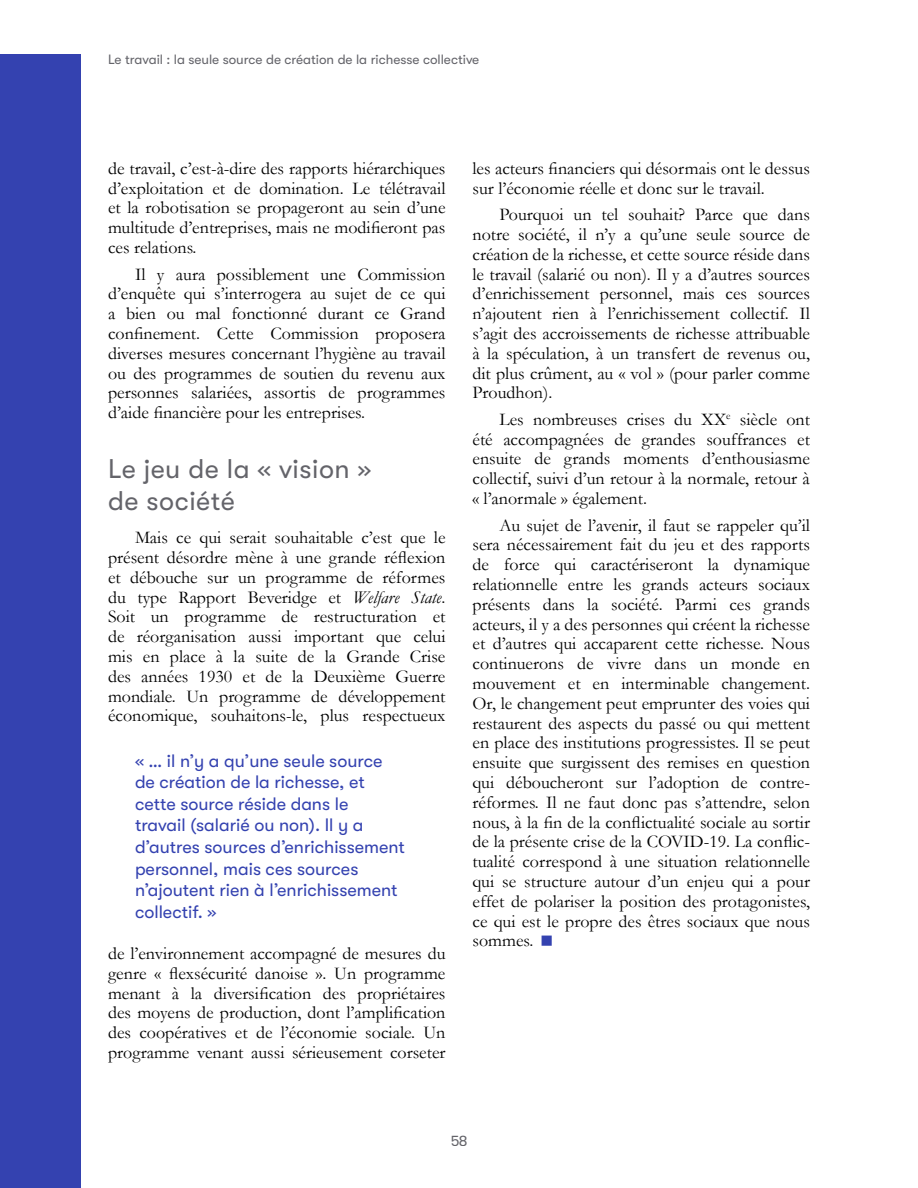
<style>
.page{position:relative;width:918px;height:1188px;background:#fff}
.page>*{position:absolute;margin:0;border:0;box-sizing:border-box;transform-origin:0 0}
.Intertitre_1_minuscu{font:27px/32.4px "GT Walsheim";letter-spacing:.02em;color:#64646a}
.CORPS_DE_TEXTE{font:18px/19.8px "Garamond";color:#000;text-align:justify}
.Phrases_EXERGUE{font:18px/21.6px "GT Walsheim";color:#3442b0}
.t1{font:15px "GT Walsheim";color:#64646a}
.Titre_du_chap_en_hau{font:13.5px "GT Walsheim";color:#64646a}
.s1{font-style:italic}
</style>
<div class="page">
<div style="left:0;top:54px;width:81px;height:1134px;background:#3442b0"></div>
<p class="Titre_du_chap_en_hau" style="left:108px;top:52px;width:373px">Le travail : la seule source de création de la richesse collective</p>
<p class="CORPS_DE_TEXTE" style="left:108px;top:158px;width:339px">de travail, c’est-à-dire des rapports hiérarchiques d’exploitation et de domination. Le télétravail et la robotisation se propageront au sein d’une multitude d’entreprises, mais ne modifieront pas ces relations.</p>
<p class="CORPS_DE_TEXTE" style="left:108px;top:264px;width:339px;text-indent:27px">Il y aura possiblement une Commission d’enquête qui s’interrogera au sujet de ce qui a bien ou mal fonctionné durant ce Grand confinement. Cette Commission proposera diverses mesures concernant l’hygiène au travail ou des programmes de soutien du revenu aux personnes salariées, assortis de programmes d’aide financière pour les entreprises.</p>
<p class="Intertitre_1_minuscu" style="left:108px;top:452px;width:265px">Le jeu de la « vision » de société</p>
<p class="CORPS_DE_TEXTE" style="left:108px;top:527px;width:339px;text-indent:27px">Mais ce qui serait souhaitable c’est que le présent désordre mène à une grande réflexion et débouche sur un programme de réformes du type Rapport Beveridge et <span class="s1">Welfare State</span>.<br>Soit un programme de restructuration et de réorganisation aussi important que celui mis en place à la suite de la Grande Crise des années 1930 et de la Deuxième Guerre mondiale. Un programme de développement économique, souhaitons-le, plus respectueux</p>
<p class="Phrases_EXERGUE" style="left:135px;top:750px;width:271px">« … il n’y a qu’une seule source de création de la richesse, et cette source réside dans le<br>travail (salarié ou non). Il y a d’autres sources d’enrichissement personnel, mais ces sources n’ajoutent rien à l’enrichissement collectif. »</p>
<p class="CORPS_DE_TEXTE" style="left:108px;top:943px;width:339px">de l’environnement accompagné de mesures du genre « flexsécurité danoise ». Un programme menant à la diversification des propriétaires des moyens de production, dont l’amplification des coopératives et de l’économie sociale. Un programme venant aussi sérieusement corseter</p>
<p class="CORPS_DE_TEXTE" style="left:472px;top:158px;width:339px">les acteurs financiers qui désormais ont le dessus sur l’économie réelle et donc sur le travail.</p>
<p class="CORPS_DE_TEXTE" style="left:472px;top:204px;width:339px;text-indent:27px">Pourquoi un tel souhait? Parce que dans notre société, il n’y a qu’une seule source de création de la richesse, et cette source réside dans le travail (salarié ou non). Il y a d’autres sources d’enrichissement personnel, mais ces sources n’ajoutent rien à l’enrichissement collectif. Il s’agit des accroissements de richesse attribuable à la spéculation, à un transfert de revenus ou, dit plus crûment, au « vol » (pour parler comme Proudhon).</p>
<p class="CORPS_DE_TEXTE" style="left:472px;top:409px;width:339px;text-indent:27px">Les nombreuses crises du XX<sup>e</sup> siècle ont été accompagnées de grandes souffrances et ensuite de grands moments d’enthousiasme collectif, suivi d’un retour à la normale, retour à « l’anormale » également.</p>
<p class="CORPS_DE_TEXTE" style="left:472px;top:515px;width:339px;text-indent:27px">Au sujet de l’avenir, il faut se rappeler qu’il sera nécessairement fait du jeu et des rapports de force qui caractériseront la dynamique relationnelle entre les grands acteurs sociaux présents dans la société. Parmi ces grands acteurs, il y a des personnes qui créent la richesse et d’autres qui accaparent cette richesse. Nous continuerons de vivre dans un monde en mouvement et en interminable changement.<br>Or, le changement peut emprunter des voies qui restaurent des aspects du passé ou qui mettent en place des institutions progressistes. Il se peut ensuite que surgissent des remises en question qui déboucheront sur l’adoption de contre&shy;réformes. Il ne faut donc pas s’attendre, selon nous, à la fin de la conflictualité sociale au sortir de la présente crise de la COVID-19. La conflic&shy;tualité correspond à une situation relationnelle qui se structure autour d’un enjeu qui a pour effet de polariser la position des protagonistes, ce qui est le propre des êtres sociaux que nous sommes.</p>
<p class="t1" style="left:450px;top:1132px;width:19px">58</p>
</div>
